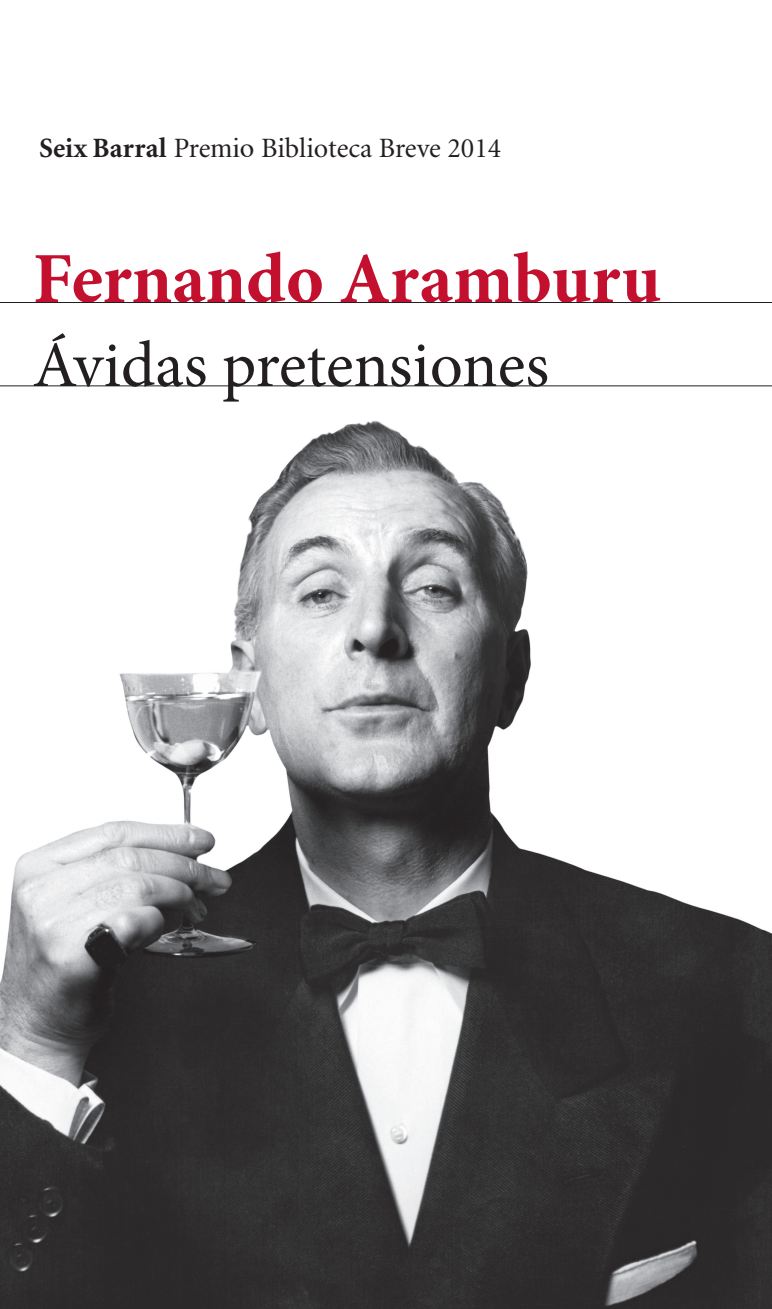
<style>
.page{position:relative;width:772px;height:1309px;background:#fff}
.page>*{position:absolute;margin:0;border:0;box-sizing:border-box;transform-origin:0 0}
.t1{font:700 72px "Minion Pro";color:#c3102f}
.t2{font:65px "Minion Pro";color:#231f20}
.t3{font:28px "Minion";color:#231f20}
.s1{font-weight:700}
.s2{font-family:"Times"}
</style>
<div class="page">
<img style="left:0;top:386px;width:772px;height:923px">
<hr style="left:0;top:302px;width:772px;height:1px;background:#231f20">
<hr style="left:0;top:385px;width:772px;height:1px;background:#231f20">
<p class="t3" style="left:39px;top:137px;width:463px"><span class="s1">Seix Barral</span> Pre<span class="s2">mio</span> Biblioteca Breve 2014</p>
<h1 class="t1" style="left:33px;top:250px;width:630px">Fernando Aramburu</h1>
<h2 class="t2" style="left:32px;top:339px;width:518px">Ávidas pretensiones</h2>
</div>
